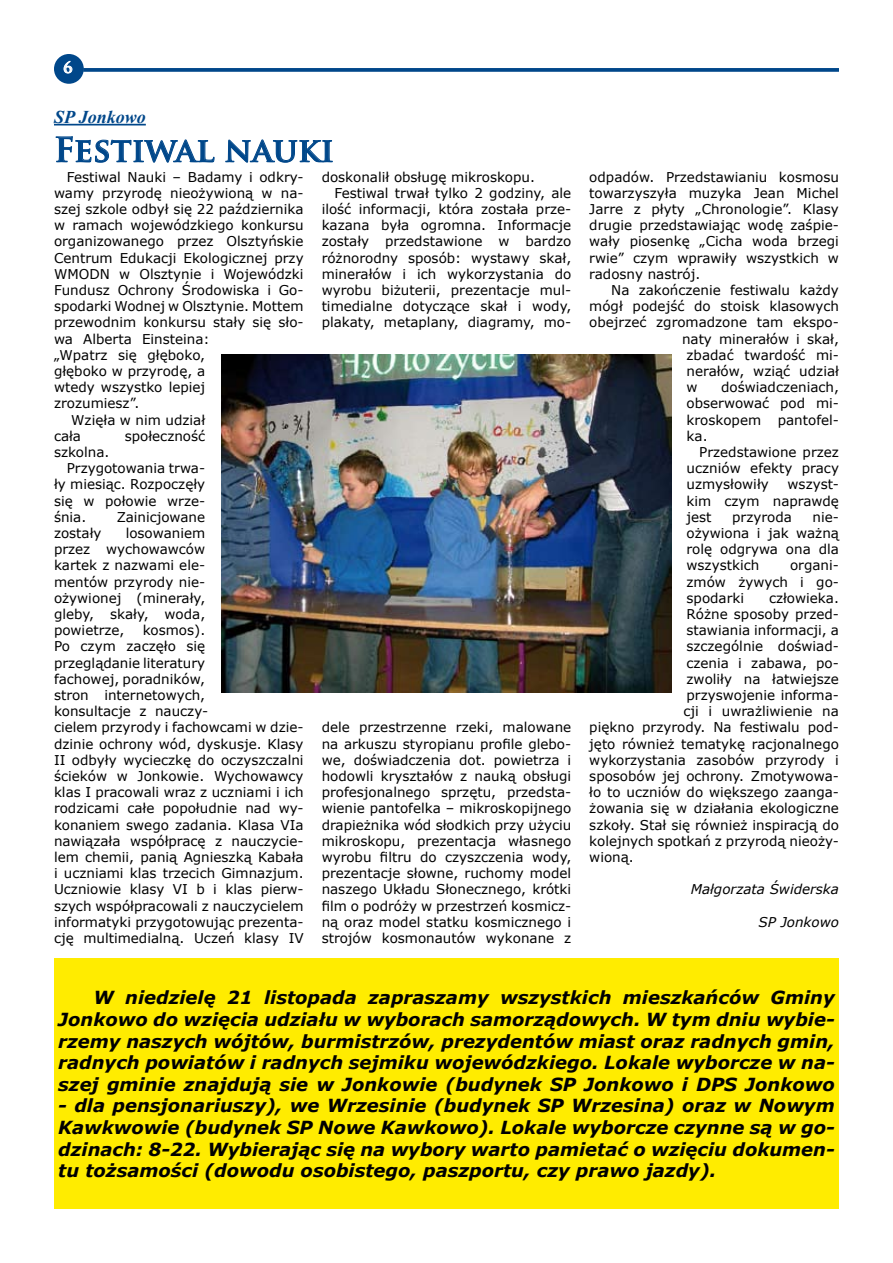
<style>
.page{position:relative;width:893px;height:1263px;background:#fff}
.page>*{position:absolute;margin:0;border:0;box-sizing:border-box;transform-origin:0 0}
.t1{font:700 33px "Trajan Pro";color:#00478a}
.t2{font:italic 700 18px/21.6px "Verdana";color:#000;text-align:justify}
.t3{font:italic 700 18px "Times New Roman";color:#00478a}
.t4{font:700 15px "Trajan Pro";color:#fff}
.t5{font:13.5px/16.2px "Verdana";color:#000;text-align:justify}
.t6{font:italic 13.5px "Verdana";color:#000}
</style>
<div class="page">
<div style="left:56px;top:56px;width:26px;height:26px;background:#00478a;border-radius:50%"></div>
<svg style="left:63px;top:61px;width:10px;height:13px"></svg>
<div style="left:54px;top:54px;width:30px;height:30px;border:4px solid #00478a;border-radius:50%"></div>
<svg style="left:83px;top:68px;width:756px;height:4px;background:#0f5291"></svg>
<hr style="left:54px;top:124px;width:92px;height:1px;background:#00478a">
<svg style="left:55px;top:136px;width:160px;height:27px"></svg>
<svg style="left:225px;top:139px;width:108px;height:24px"></svg>
<img style="left:221px;top:354px;width:451px;height:338px">
<div style="left:54px;top:959px;width:785px;height:250px;background:#ffec00"></div>
<p class="t4" style="left:63px;top:58px;width:10px">6</p>
<h2 class="t3" style="left:54px;top:104px;width:93px">SP Jonkowo</h2>
<h1 class="t1" style="left:54px;top:129px;width:281px">Festiwal nauki</h1>
<p class="t5" style="left:67px;top:168px;width:238px">Festiwal Nauki – Badamy i odkry-</p>
<p class="t5" style="left:54px;top:185px;width:251px">wamy przyrodę nieożywioną w na-</p>
<p class="t5" style="left:54px;top:201px;width:251px">szej szkole odbył się 22 października</p>
<p class="t5" style="left:54px;top:217px;width:251px">w ramach wojewódzkiego konkursu</p>
<p class="t5" style="left:54px;top:233px;width:251px">organizowanego przez Olsztyńskie</p>
<p class="t5" style="left:54px;top:249px;width:251px">Centrum Edukacji Ekologicznej przy</p>
<p class="t5" style="left:54px;top:266px;width:251px">WMODN w Olsztynie i Wojewódzki</p>
<p class="t5" style="left:54px;top:282px;width:251px">Fundusz Ochrony Środowiska i Go-</p>
<p class="t5" style="left:54px;top:298px;width:251px">spodarki Wodnej w Olsztynie. Mottem</p>
<p class="t5" style="left:54px;top:314px;width:251px">przewodnim konkursu stały się sło-</p>
<p class="t5" style="left:54px;top:330px;width:157px">wa Alberta Einsteina:</p>
<p class="t5" style="left:54px;top:347px;width:153px">„Wpatrz się głęboko,</p>
<p class="t5" style="left:54px;top:363px;width:153px">głęboko w przyrodę, a</p>
<p class="t5" style="left:54px;top:379px;width:153px">wtedy wszystko lepiej</p>
<p class="t5" style="left:54px;top:395px;width:87px">zrozumiesz”.</p>
<p class="t5" style="left:71px;top:411px;width:135px">Wzięła w nim udział</p>
<p class="t5" style="left:54px;top:428px;width:29px">cała</p>
<p class="t5" style="left:125px;top:428px;width:82px">społeczność</p>
<p class="t5" style="left:54px;top:444px;width:57px">szkolna.</p>
<p class="t5" style="left:67px;top:460px;width:140px">Przygotowania trwa-</p>
<p class="t5" style="left:54px;top:476px;width:153px">ły miesiąc. Rozpoczęły</p>
<p class="t5" style="left:54px;top:492px;width:153px">się w połowie wrze-</p>
<p class="t5" style="left:54px;top:509px;width:34px">śnia.</p>
<p class="t5" style="left:117px;top:509px;width:90px">Zainicjowane</p>
<p class="t5" style="left:54px;top:525px;width:49px">zostały</p>
<p class="t5" style="left:322px;top:168px;width:215px">doskonalił obsługę mikroskopu.</p>
<p class="t5" style="left:334px;top:185px;width:238px">Festiwal trwał tylko 2 godziny, ale</p>
<p class="t5" style="left:322px;top:201px;width:251px">ilość informacji, która została prze-</p>
<p class="t5" style="left:322px;top:217px;width:251px">kazana była ogromna. Informacje</p>
<p class="t5" style="left:322px;top:233px;width:251px">zostały przedstawione w bardzo</p>
<p class="t5" style="left:322px;top:249px;width:251px">różnorodny sposób: wystawy skał,</p>
<p class="t5" style="left:322px;top:266px;width:251px">minerałów i ich wykorzystania do</p>
<p class="t5" style="left:322px;top:282px;width:251px">wyrobu biżuterii, prezentacje mul-</p>
<p class="t5" style="left:322px;top:298px;width:251px">timedialne dotyczące skał i wody,</p>
<p class="t5" style="left:322px;top:314px;width:251px">plakaty, metaplany, diagramy, mo-</p>
<p class="t5" style="left:54px;top:525px;width:153px;text-indent:72px">losowaniem przez wychowawców kartek z nazwami ele&shy;mentów przyrody nie&shy;ożywionej (minerały, gleby, skały, woda, powietrze,</p>
<p class="t5" style="left:54px;top:622px;width:251px;text-align:left;text-indent:89px">kosmos).<br>Po czym zaczęło się<br>przeglądanie literatury<br>fachowej, poradników,<br>stron internetowych,<br>konsultacje z nauczy-<br>cielem przyrody i fachowcami w dzie&shy;dzinie ochrony wód, dyskusje. Klasy<br>II odbyły wycieczkę do oczyszczalni ścieków w Jonkowie. Wychowawcy klas I pracowali wraz z uczniami i ich rodzicami całe popołudnie nad wy&shy;konaniem swego zadania. Klasa VIa nawiązała współpracę z nauczycie&shy;lem chemii, panią Agnieszką Kabała i uczniami klas trzecich Gimnazjum.<br>Uczniowie klasy VI b i klas pierw&shy;szych współpracowali z nauczycielem informatyki przygotowując prezenta&shy;cję multimedialną. Uczeń klasy IV</p>
<p class="t5" style="left:322px;top:719px;width:251px">dele przestrzenne rzeki, malowane na arkuszu styropianu profile glebo&shy;we, doświadczenia dot. powietrza i hodowli kryształów z nauką obsługi profesjonalnego sprzętu, przedsta&shy;wienie pantofelka – mikroskopijnego drapieżnika wód słodkich przy użyciu mikroskopu, prezentacja własnego wyrobu filtru do czyszczenia wody, prezentacje słowne, ruchomy model naszego Układu Słonecznego, krótki film o podróży w przestrzeń kosmicz&shy;ną oraz model statku kosmicznego i strojów kosmonautów wykonane z</p>
<p class="t5" style="left:589px;top:168px;width:251px">odpadów. Przedstawianiu kosmosu towarzyszyła muzyka Jean Michel Jarre z płyty „Chronologie”. Klasy drugie przedstawiając wodę zaśpie&shy;wały piosenkę „Cicha woda brzegi rwie” czym wprawiły wszystkich w radosny nastrój.</p>
<p class="t5" style="left:611px;top:282px;width:229px">Na zakończenie festiwalu każdy</p>
<p class="t5" style="left:589px;top:298px;width:251px">mógł podejść do stoisk klasowych</p>
<p class="t5" style="left:589px;top:314px;width:251px">obejrzeć zgromadzone tam ekspo-</p>
<p class="t5" style="left:682px;top:330px;width:158px">naty minerałów i skał,</p>
<p class="t5" style="left:687px;top:347px;width:154px">zbadać twardość mi-</p>
<p class="t5" style="left:687px;top:363px;width:154px">nerałów, wziąć udział</p>
<p class="t5" style="left:687px;top:379px;width:13px">w</p>
<p class="t5" style="left:687px;top:379px;width:154px;text-indent:35px">doświadczeniach, obserwować pod mi&shy;kroskopem pantofel&shy;ka.</p>
<p class="t5" style="left:687px;top:444px;width:154px;text-indent:13px">Przedstawione przez uczniów efekty pracy uzmysłowiły</p>
<p class="t5" style="left:687px;top:476px;width:154px;text-indent:101px">wszyst&shy;kim czym naprawdę jest</p>
<p class="t5" style="left:732px;top:509px;width:61px">przyroda</p>
<p class="t5" style="left:687px;top:509px;width:154px;text-indent:126px">nie&shy;ożywiona i jak ważną rolę odgrywa ona dla wszystkich</p>
<p class="t5" style="left:687px;top:557px;width:154px;text-indent:104px">organi&shy;zmów żywych i go&shy;spodarki</p>
<p class="t5" style="left:769px;top:590px;width:71px">człowieka.</p>
<p class="t5" style="left:687px;top:606px;width:154px">Różne sposoby przed-</p>
<p class="t5" style="left:687px;top:622px;width:154px">stawiania informacji, a</p>
<p class="t5" style="left:687px;top:638px;width:154px">szczególnie doświad-</p>
<p class="t5" style="left:687px;top:654px;width:154px">czenia i zabawa, po-</p>
<p class="t5" style="left:687px;top:671px;width:154px">zwoliły na łatwiejsze</p>
<p class="t5" style="left:687px;top:687px;width:154px">przyswojenie informa-</p>
<p class="t5" style="left:683px;top:703px;width:157px">cji i uwrażliwienie na</p>
<p class="t5" style="left:589px;top:719px;width:251px">piękno przyrody. Na festiwalu pod-</p>
<p class="t5" style="left:589px;top:735px;width:251px">jęto również tematykę racjonalnego</p>
<p class="t5" style="left:589px;top:752px;width:251px">wykorzystania zasobów przyrody i</p>
<p class="t5" style="left:589px;top:768px;width:251px">sposobów jej ochrony. Zmotywowa-</p>
<p class="t5" style="left:589px;top:784px;width:251px">ło to uczniów do większego zaanga-</p>
<p class="t5" style="left:589px;top:800px;width:251px">żowania się w działania ekologiczne</p>
<p class="t5" style="left:589px;top:816px;width:251px">szkoły. Stał się również inspiracją do</p>
<p class="t5" style="left:589px;top:833px;width:251px">kolejnych spotkań z przyrodą nieoży-</p>
<p class="t5" style="left:589px;top:849px;width:46px">wioną.</p>
<p class="t6" style="left:691px;top:880px;width:150px">Małgorzata Świderska</p>
<p class="t6" style="left:759px;top:913px;width:82px">SP Jonkowo</p>
<p class="t2" style="left:58px;top:987px;width:778px;text-indent:35px">W niedzielę 21 listopada zapraszamy wszystkich mieszkańców Gminy Jonkowo do wzięcia udziału w wyborach samorządowych. W tym dniu wybie&shy;rzemy naszych wójtów, burmistrzów, prezydentów miast oraz radnych gmin, radnych powiatów i radnych sejmiku wojewódzkiego. Lokale wyborcze w na&shy;szej gminie znajdują sie w Jonkowie (budynek SP Jonkowo i DPS Jonkowo</p>
<p class="t2" style="left:58px;top:1095px;width:778px">- dla pensjonariuszy), we Wrzesinie (budynek SP Wrzesina) oraz w Nowym Kawkwowie (budynek SP Nowe Kawkowo). Lokale wyborcze czynne są w go&shy;dzinach: 8-22. Wybierając się na wybory warto pamietać o wzięciu dokumen&shy;tu tożsamości (dowodu osobistego, paszportu, czy prawo jazdy).</p>
</div>
